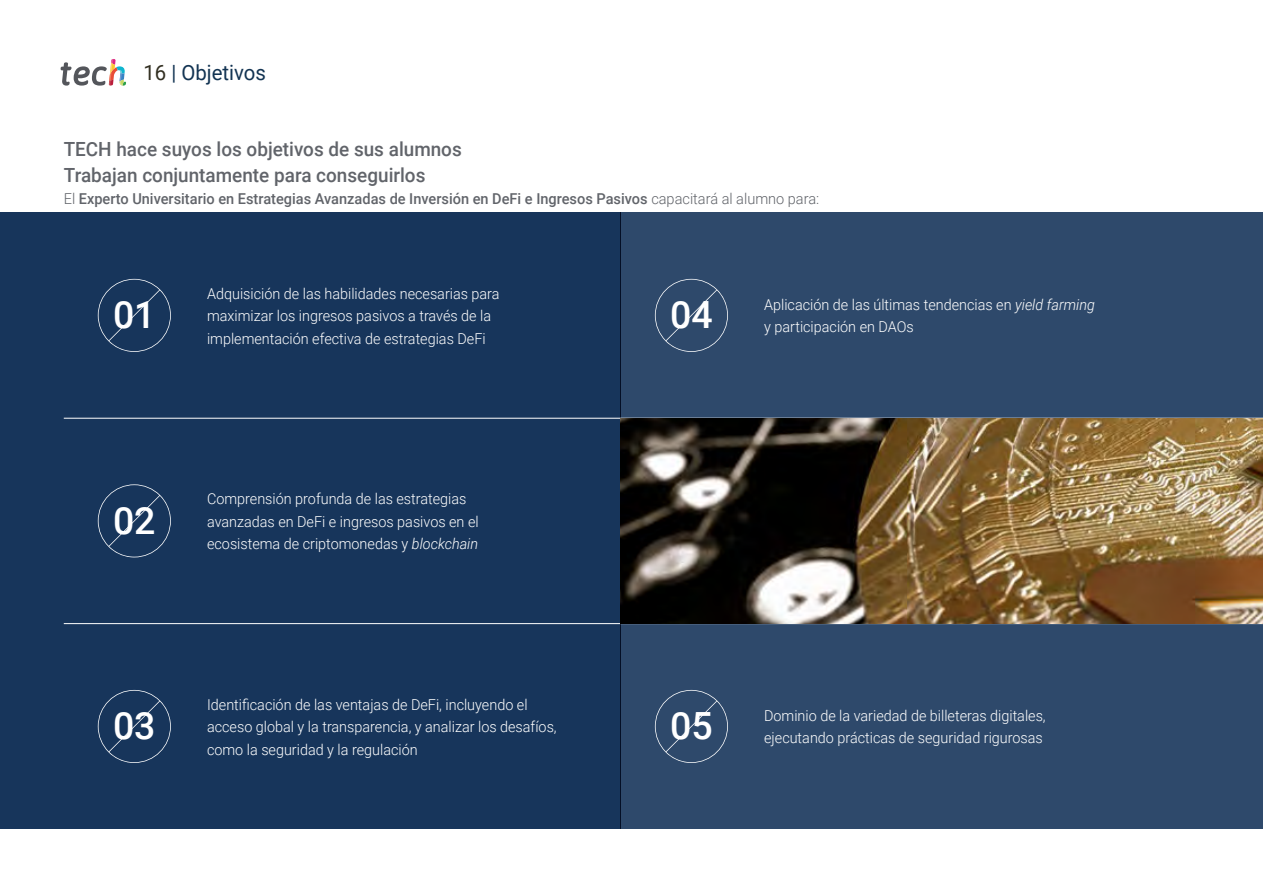
<style>
.page{position:relative;width:1263px;height:893px;background:#fff}
.page>*{position:absolute;margin:0;border:0;box-sizing:border-box;transform-origin:0 0}
.t1{font:500 37.5px "Roboto";color:#fff}
.t2{font:21px "Roboto";color:#123352}
.t3{font:500 19.5px/25.5px "Roboto";color:#61646a}
.t4{font:300 15px/22.5px "Roboto";color:#fff;scale:.96 1}
.t5{font:500 15px "Roboto";color:#61646a}
.s1{color:#312e20}
.s2{font-weight:300}
.s3{font-style:italic}
</style>
<div class="page">
<div style="left:0;top:213px;width:621px;height:616px;background:#17355b"></div>
<div style="left:621px;top:213px;width:642px;height:616px;background:#2e496b"></div>
<svg style="left:98px;top:279px;width:73px;height:73px"></svg>
<svg style="left:98px;top:484px;width:73px;height:73px"></svg>
<svg style="left:98px;top:690px;width:73px;height:73px"></svg>
<svg style="left:655px;top:279px;width:73px;height:73px"></svg>
<hr style="left:64px;top:418px;width:1199px;height:1px;background:#fff">
<hr style="left:64px;top:623px;width:1199px;height:1px;background:#fff">
<img style="left:621px;top:418px;width:642px;height:206px">
<svg style="left:655px;top:690px;width:73px;height:73px"></svg>
<svg style="left:61px;top:59px;width:65px;height:27px"></svg>
<h2 class="t2" style="left:144px;top:57px;width:124px"><span class="s1">16</span> | Objetivos</h2>
<h3 class="t3" style="left:64px;top:136px;width:400px">TECH hace suyos los objetivos de sus alumnos<br>Trabajan conjuntamente para conseguirlos</h3>
<p class="t5" style="left:64px;top:188px;width:757px"><span class="s2">El</span> Experto Universitario en Estrategias Avanzadas de Inversión en DeFi e Ingresos Pasivos <span class="s2">capacitará al alumno para:</span></p>
<h1 class="t1" style="left:113px;top:288px;width:44px">01</h1>
<p class="t4" style="left:207px;top:281px;width:306px">Adquisición de las habilidades necesarias para maximizar los ingresos pasivos a través de la implementación efectiva de estrategias DeFi</p>
<h1 class="t1" style="left:113px;top:494px;width:44px">02</h1>
<p class="t4" style="left:207px;top:487px;width:284px">Comprensión profunda de las estrategias avanzadas en DeFi e ingresos pasivos en el ecosistema de criptomonedas y <span class="s3">blockchain</span></p>
<h1 class="t1" style="left:113px;top:699px;width:44px">03</h1>
<p class="t4" style="left:207px;top:692px;width:366px">Identificación de las ventajas de DeFi, incluyendo el acceso global y la transparencia, y analizar los desafíos, como la seguridad y la regulación</p>
<h1 class="t1" style="left:670px;top:288px;width:44px">04</h1>
<p class="t4" style="left:764px;top:293px;width:346px">Aplicación de las últimas tendencias en <span class="s3">yield farming </span>y participación en DAOs</p>
<h1 class="t1" style="left:670px;top:699px;width:44px">05</h1>
<p class="t4" style="left:764px;top:704px;width:295px">Dominio de la variedad de billeteras digitales, ejecutando prácticas de seguridad rigurosas</p>
</div>
